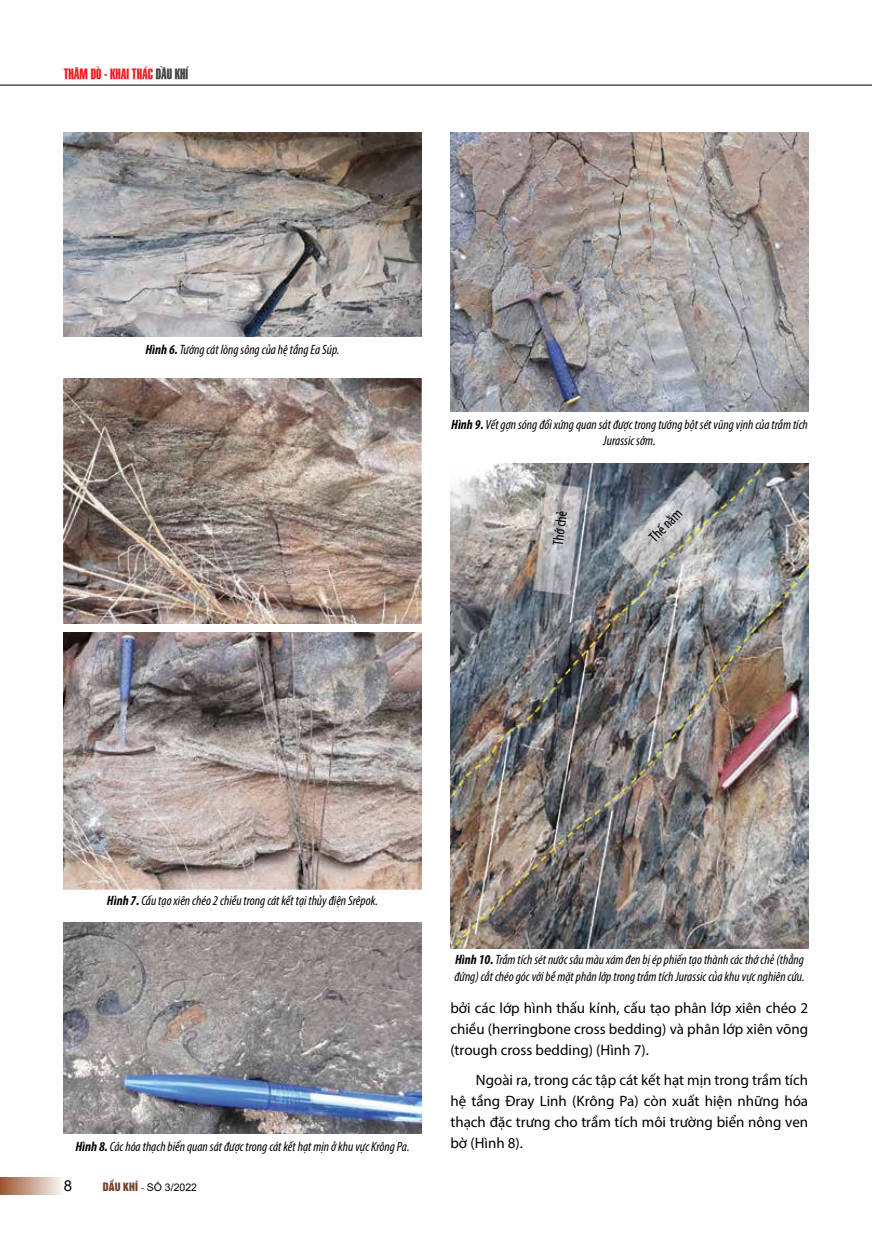
<style>
.page{position:relative;width:872px;height:1234px;background:#fff}
.page>*{position:absolute;margin:0;border:0;box-sizing:border-box;transform-origin:0 0}
.t1{font:15px/21px "Myriad Pro";color:#000;text-align:justify}
.t2{font:condensed 15px "Myriad Pro";color:#000}
.t3{font:15px "Arial";color:#000}
.t4{font:14.25px "SFU Swiss BT Extra Compressed";color:#ed1d24}
.t5{font:italic condensed 13.5px/16.5px "Myriad Pro";color:#000;text-align:center}
.t6{font:10.5px "Arial";color:#000}
.s1{color:#414042}
.s2{font-weight:700}
.s3{font-family:"UTM Helvet Ins";color:#733c27}
.s4{font-family:"Times New Roman";color:#733c27}
</style>
<div class="page">
<hr style="left:0;top:85px;width:872px;height:1px;background:#000">
<div style="left:0;top:1176px;width:64px;height:17px;background:linear-gradient(to right,#9a5530,#faf7f5)"></div>
<img style="left:64px;top:132px;width:357px;height:204px">
<img style="left:451px;top:132px;width:357px;height:279px">
<img style="left:451px;top:463px;width:357px;height:484px">
<img style="left:64px;top:378px;width:357px;height:246px">
<img style="left:64px;top:632px;width:357px;height:256px">
<img style="left:64px;top:922px;width:357px;height:211px">
<p class="t4" style="left:64px;top:62px;width:126px">THĂM DÒ - KHAI THÁC <span class="s1">DẦU KHÍ</span></p>
<p class="t5" style="left:145px;top:341px;width:195px"><span class="s2">Hình 6.</span> Tướng cát lòng sông của hệ tầng Ea Súp.</p>
<p class="t5" style="left:451px;top:416px;width:358px"><span class="s2">Hình 9.</span> Vết gợn sóng đối xứng quan sát được trong tướng bộ t sét vũng vịnh của trầm tích<br>Jurassic sớm.</p>
<p class="t2" style="left:549px;top:544px;width:37px;rotate:-83deg">Thớ chẻ</p>
<p class="t2" style="left:645px;top:532px;width:41px;rotate:-45deg">Thế nằm</p>
<p class="t5" style="left:107px;top:891px;width:273px"><span class="s2">Hình 7.</span> Cấu tạ o xiên chéo 2 chiều trong cá t kết tại thủy điện Srêpok.</p>
<p class="t5" style="left:75px;top:1137px;width:336px"><span class="s2">Hình 8.</span> Các hóa thạch biển quan sát được trong cát kết hạ t mịn ở khu vực Krông Pa.</p>
<p class="t3" style="left:64px;top:1175px;width:10px">8</p>
<p class="t6" style="left:103px;top:1179px;width:96px"><span class="s3">DẦU KHÍ</span> <span class="s4">-</span> SỐ 3/2022</p>
<p class="t5" style="left:454px;top:951px;width:352px;text-align:left"><span class="s2">Hình 10.</span> Trầm tích sét nước sâu mà u xám đen bị ép phiến tạo thành các thớ chẻ (thẳng đứng) cắt chéo góc với bề mặt phân lớp trong trầm tích Jurassic của khu vực nghiên cứu.</p>
<p class="t1" style="left:450px;top:996px;width:359px">bởi các lớp hình thấu kính, cấu tạo phân lớp xiên chéo 2 chiều (herringbone cross bedding) và phân lớp xiên võng (trough cross bedding) (Hình 7).</p>
<p class="t1" style="left:450px;top:1068px;width:359px;text-indent:26px">Ngoài ra, trong các tậ p cát kết hạt mị n trong trầ m tích hệ tầng Đray Linh (Krông Pa) còn xuất hiện những hóa thạch đặc trưng cho trầ m tích môi trường biển nông ven bờ (Hình 8).</p>
</div>
